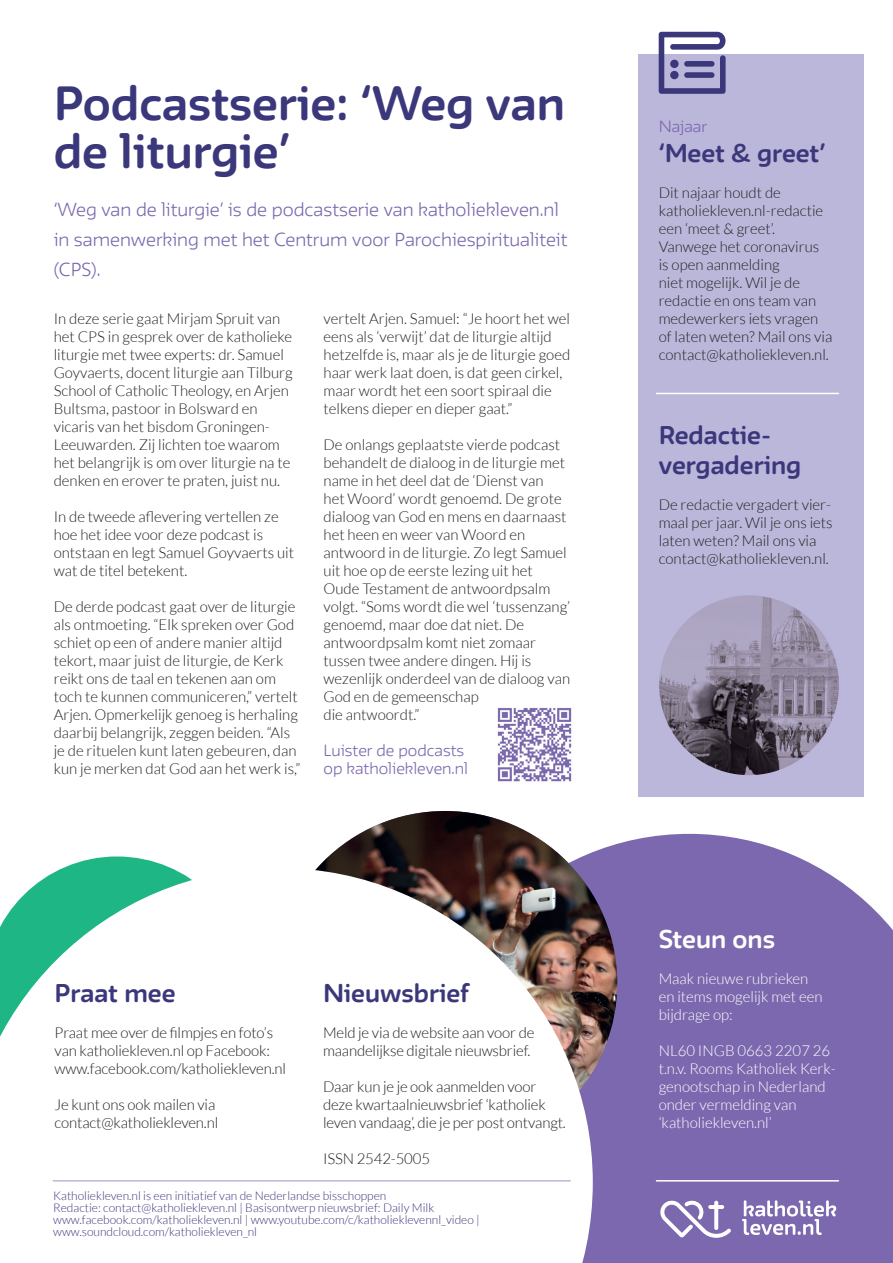
<style>
.page{position:relative;width:893px;height:1263px;background:#fff}
.page>*{position:absolute;margin:0;border:0;box-sizing:border-box;transform-origin:0 0}
.t1{font:700 42px/48px "Irma Text Round Std";color:#3b377b}
.t2{font:700 22.5px/30px "Irma Text Round Std";color:#3b377b}
.t3{font:700 22.5px "Irma Text Round Std";color:#fff}
.t4{font:300 16.5px/30px "Irma Text Round Std";color:#7b68ae}
.t5{font:300 15px/18px "Lato";color:#231f20}
.t6{font:300 15px/18px "Lato";color:#fff}
.t7{font:300 14.25px/18px "Irma Text Round Std";color:#7b68ae}
.t8{font:300 12px/12px "Lato";color:#3b377b}
</style>
<div class="page">
<div style="left:593px;top:834px;width:300px;height:429px;background:#7b68ae"></div>
<img style="left:317px;top:811px;width:300px;height:286px">
<svg style="left:63px;top:856px;width:108px;height:12px"></svg>
<svg style="left:0;top:868px;width:593px;height:395px"></svg>
<hr style="left:53px;top:1180px;width:517px;height:1px;background:#bbb7da">
<hr style="left:656px;top:1180px;width:182px;height:1px;background:#fff">
<svg style="left:742px;top:1200px;width:94px;height:35px"></svg>
<svg style="left:659px;top:1199px;width:72px;height:39px"></svg>
<div style="left:638px;top:54px;width:225px;height:742px;background:#bbb7da"></div>
<svg style="left:659px;top:32px;width:67px;height:62px"></svg>
<div style="left:670px;top:60px;width:9px;height:8px;background:#3b377b;border-radius:50%"></div>
<div style="left:670px;top:71px;width:9px;height:8px;background:#3b377b;border-radius:50%"></div>
<div style="left:684px;top:61px;width:30px;height:6px;background:#3b377b;border-radius:3px"></div>
<div style="left:684px;top:72px;width:30px;height:6px;background:#3b377b;border-radius:3px"></div>
<hr style="left:656px;top:393px;width:182px;height:1px;background:#fff">
<img style="left:497px;top:708px;width:75px;height:74px">
<img style="left:704px;top:595px;width:90px;height:45px">
<img style="left:794px;top:607px;width:33px;height:33px">
<img style="left:659px;top:640px;width:180px;height:90px">
<img style="left:671px;top:730px;width:33px;height:33px">
<img style="left:704px;top:730px;width:90px;height:45px">
<img style="left:794px;top:730px;width:33px;height:33px">
<h1 class="t1" style="left:54px;top:79px;width:513px">Podcastserie: ‘Weg van de liturgie’</h1>
<p class="t4" style="left:54px;top:194px;width:515px">‘Weg van de liturgie’ is de podcastserie van katholiekleven.nl in samenwerking met het Centrum voor Parochiespiritualiteit (CPS).</p>
<p class="t5" style="left:54px;top:310px;width:240px">In deze serie gaat Mirjam Spruit van het CPS in gesprek over de katholieke liturgie met twee experts: dr. Samuel Goyvaerts, docent liturgie aan Tilburg School of Catholic Theology, en Arjen Bultsma, pastoor in Bolsward en vicaris van het bisdom Groningen-Leeuwarden. Zij lichten toe waarom het belangrijk is om over liturgie na te denken en erover te praten, juist nu.</p>
<p class="t5" style="left:54px;top:508px;width:242px">In de tweede aflevering vertellen ze hoe het idee voor deze podcast is ontstaan en legt Samuel Goyvaerts uit wat de titel betekent.</p>
<p class="t5" style="left:54px;top:598px;width:248px">De derde podcast gaat over de liturgie als ontmoeting. “Elk spreken over God schiet op een of andere manier altijd tekort, maar juist de liturgie, de Kerk reikt ons de taal en tekenen aan om toch te kunnen communiceren,” vertelt Arjen. Opmerkelijk genoeg is herhaling daarbij belangrijk, zeggen beiden. “Als je de rituelen kunt laten gebeuren, dan kun je merken dat God aan het werk is,”</p>
<p class="t5" style="left:324px;top:310px;width:248px">vertelt Arjen. Samuel: “Je hoort het wel eens als ‘verwijt’ dat de liturgie altijd hetzelfde is, maar als je de liturgie goed haar werk laat doen, is dat geen cirkel, maar wordt het een soort spiraal die telkens dieper en dieper gaat.”</p>
<p class="t5" style="left:324px;top:436px;width:248px">De onlangs geplaatste vierde podcast behandelt de dialoog in de liturgie met name in het deel dat de ‘Dienst van<br>het Woord’ wordt genoemd. De grote dialoog van God en mens en daarnaast het heen en weer van Woord en antwoord in de liturgie. Zo legt Samuel uit hoe op de eerste lezing uit het<br>Oude Testament de antwoordpsalm volgt. “Soms wordt die wel ‘tussenzang’ genoemd, maar doe dat niet. De antwoordpsalm komt niet zomaar tussen twee andere dingen. Hij is wezenlijk onderdeel van de dialoog van<br>God en de gemeenschap<br>die antwoordt.”</p>
<p class="t7" style="left:324px;top:741px;width:146px">Luister de podcasts op katholiekleven.nl</p>
<h2 class="t2" style="left:55px;top:978px;width:122px">Praat mee</h2>
<p class="t5" style="left:55px;top:1024px;width:233px">Praat mee over de filmpjes en foto’s van katholiekleven.nl op Facebook: www.facebook.com/katholiekleven.nl</p>
<p class="t5" style="left:55px;top:1096px;width:165px">Je kunt ons ook mailen via contact@katholiekleven.nl</p>
<h2 class="t2" style="left:323px;top:978px;width:147px">Nieuwsbrief</h2>
<p class="t5" style="left:323px;top:1024px;width:213px">Meld je via de website aan voor de maandelijkse digitale nieuwsbrief.</p>
<p class="t5" style="left:323px;top:1078px;width:244px">Daar kun je je ook aanmelden voor deze kwartaalnieuwsbrief ‘katholiek leven vandaag’, die je per post ontvangt.</p>
<p class="t5" style="left:323px;top:1150px;width:109px">ISSN 2542-5005</p>
<p class="t8" style="left:53px;top:1190px;width:428px">Katholiekleven.nl is een initiatief van de Nederlandse bisschoppen<br>Redactie: contact@katholiekleven.nl | Basisontwerp nieuwsbrief: Daily Milk www.facebook.com/katholiekleven.nl | www.youtube.com/c/katholieklevennl_video | www.soundcloud.com/katholiekleven_nl</p>
<p class="t7" style="left:659px;top:117px;width:50px">Najaar</p>
<h2 class="t2" style="left:659px;top:138px;width:168px">‘Meet &amp; greet’</h2>
<p class="t5" style="left:659px;top:184px;width:175px">Dit najaar houdt de katholiekleven.nl-redactie een ‘meet &amp; greet’.<br>Vanwege het coronavirus is open aanmelding<br>niet mogelijk. Wil je de redactie en ons team van medewerkers iets vragen of laten weten? Mail ons via contact@katholiekleven.nl.</p>
<h2 class="t2" style="left:659px;top:420px;width:144px">Redactie&shy;vergadering</h2>
<p class="t5" style="left:659px;top:496px;width:175px">De redactie vergadert vier&shy;maal per jaar. Wil je ons iets laten weten? Mail ons via contact@katholiekleven.nl.</p>
<h2 class="t3" style="left:659px;top:924px;width:118px">Steun ons</h2>
<p class="t6" style="left:659px;top:970px;width:165px">Maak nieuwe rubrieken en items mogelijk met een bijdrage op:</p>
<p class="t6" style="left:659px;top:1042px;width:179px">NL60 INGB 0663 2207 26 t.n.v. Rooms Katholiek Kerk&shy;genootschap in Nederland onder vermelding van ‘katholiekleven.nl’</p>
</div>
